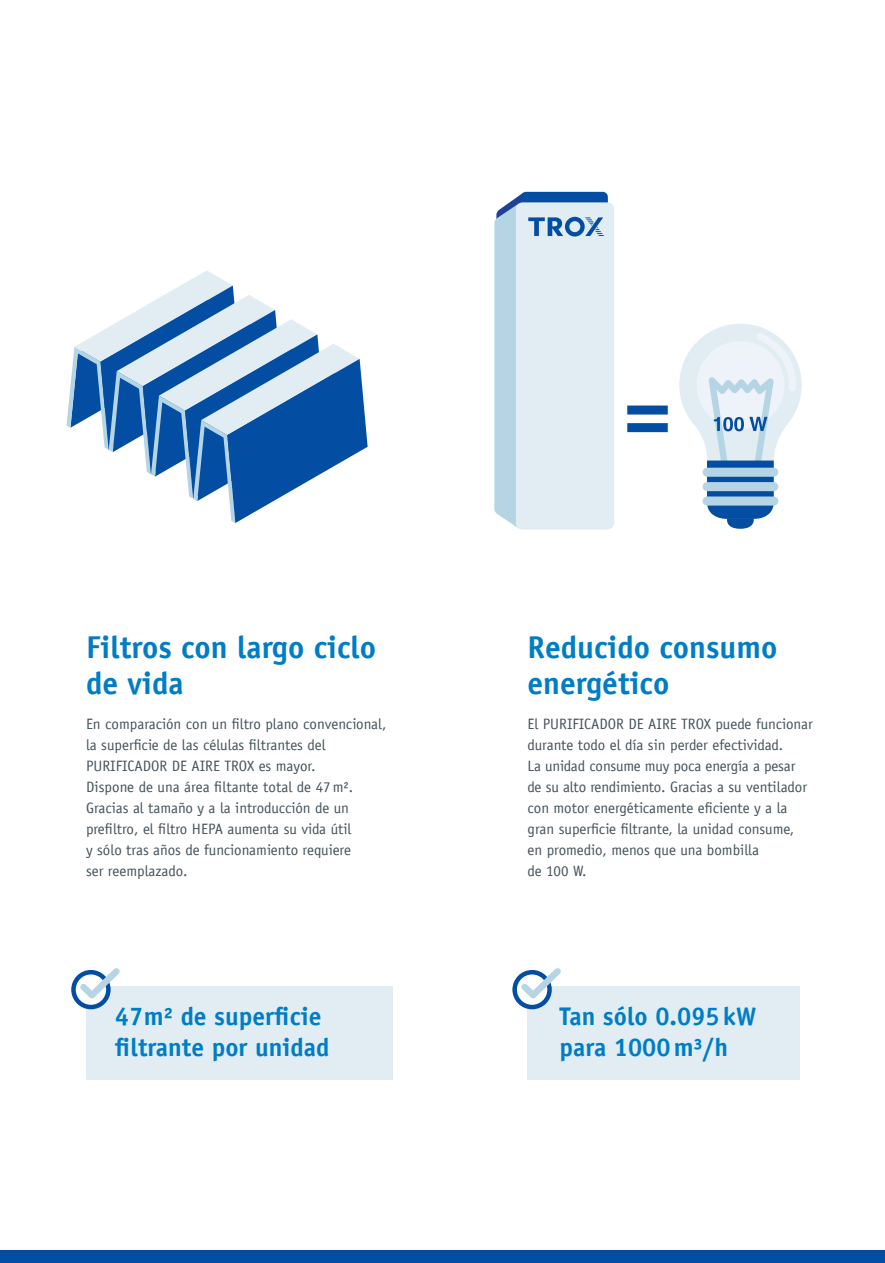
<style>
.page{position:relative;width:885px;height:1263px;background:#fff}
.page>*{position:absolute;margin:0;border:0;box-sizing:border-box;transform-origin:0 0}
.t1{font:700 31.5px/36px "TROX Officina Sans";color:#007dc5}
.t2{font:700 25.5px/31.5px "TROX Officina Sans";color:#007dc5}
.t3{font:15px/21px "TROX Officina Sans";color:#43525a}
</style>
<div class="page">
<div style="left:86px;top:986px;width:306px;height:93px;background:#e1edf3"></div>
<svg style="left:73px;top:972px;width:35px;height:35px"></svg>
<div style="left:71px;top:970px;width:40px;height:39px;border:4px solid #034ea2;border-radius:50%"></div>
<svg style="left:80px;top:968px;width:40px;height:30px"></svg>
<div style="left:527px;top:986px;width:272px;height:93px;background:#e1edf3"></div>
<svg style="left:514px;top:972px;width:35px;height:35px"></svg>
<div style="left:512px;top:970px;width:39px;height:39px;border:4px solid #034ea2;border-radius:50%"></div>
<svg style="left:521px;top:968px;width:40px;height:30px"></svg>
<div style="left:0;top:1250px;width:884px;height:13px;background:#034ea2"></div>
<svg style="left:66px;top:270px;width:301px;height:253px"></svg>
<div style="left:521px;top:192px;width:86px;height:16px;background:#034ea2;border-radius:5px"></div>
<div style="left:516px;top:202px;width:98px;height:328px;background:#e1edf3;border-radius:7px"></div>
<svg style="left:494px;top:193px;width:110px;height:335px"></svg>
<svg style="left:627px;top:405px;width:40px;height:27px"></svg>
<svg style="left:679px;top:324px;width:122px;height:205px"></svg>
<h1 class="t1" style="left:86px;top:629px;width:291px">Filtros con largo ciclo de vida</h1>
<h1 class="t1" style="left:527px;top:629px;width:251px">Reducido consumo energético</h1>
<p class="t3" style="left:86px;top:714px;width:302px">En comparación con un filtro plano convencional, la superficie de las células filtrantes del PURIFICADOR DE AIRE TROX es mayor.<br>Dispone de una área filtante total de 47m².<br>Gracias al tamaño y a la introducción de un prefiltro, el filtro HEPA aumenta su vida útil<br>y sólo tras años de funcionamiento requiere<br>ser reemplazado.</p>
<p class="t3" style="left:527px;top:714px;width:287px">El PURIFICADOR DE AIRE TROX puede funcionar durante todo el día sin perder efectividad.<br>La unidad consume muy poca energía a pesar de su alto rendimiento. Gracias a su ventilador con motor energéticamente eficiente y a la gran superficie filtrante, la unidad consume,<br>en promedio, menos que una bombilla<br>de 100 W.</p>
<h2 class="t2" style="left:115px;top:1000px;width:216px">47m² de superficie filtrante por unidad</h2>
<h2 class="t2" style="left:559px;top:1000px;width:198px">Tan sólo 0.095kW para 1000m³/h</h2>
</div>
